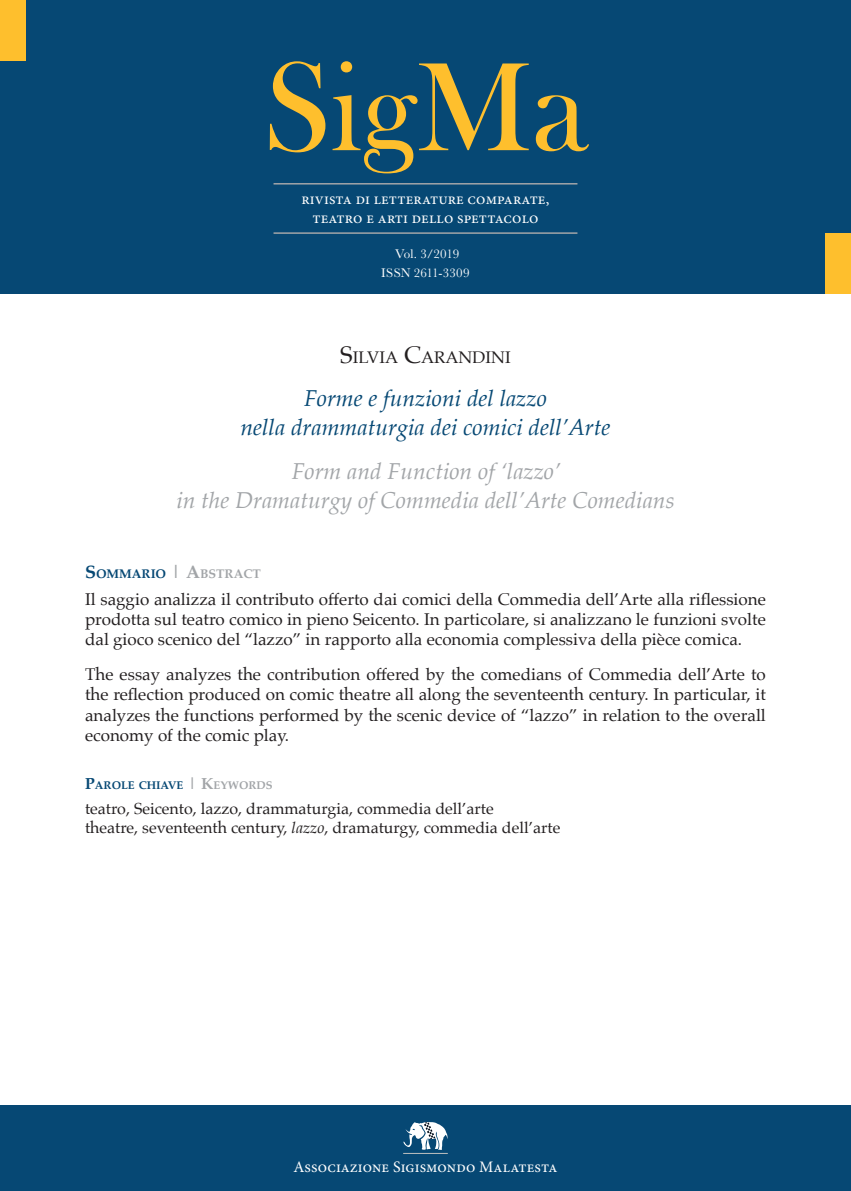
<style>
.page{position:relative;width:851px;height:1191px;background:#fff}
.page>*{position:absolute;margin:0;border:0;box-sizing:border-box;transform-origin:0 0}
.t1{font:130px "Bask Old Face";color:#febf2d}
.t2{font:italic 23px/29.2px "Palatino";color:#a2a5a8;text-align:center}
.t3{font:italic 23px/29.2px "Palatino";color:#064874;text-align:center}
.t4{font:17px/20.4px "Palatino";color:#231f20;text-align:justify}
.t5{font:16.8px "Palatino";color:#231f20}
.t6{font:16px/19.2px "Palatino";color:#231f20}
.t7{font:16px/19.2px "Minion Pro";letter-spacing:.005em;color:#fff;text-align:center}
.t8{font:13px/19.6px "Baskerville";letter-spacing:.01em;color:#fff;text-align:center}
.t9{font:700 12.6px "Palatino";color:#064874}
.t10{font:700 11.2px "Palatino";color:#064874}
.s1{font-size:24px}
.s2{font-size:18px}
.s3{font-size:18px;color:#a2a5a8}
.s4{color:#a2a5a8}
.s5{font-size:16px}
.s6{font-size:16px;color:#a2a5a8}
.s7{font-style:italic}
</style>
<div class="page">
<div style="left:0;top:0;width:850px;height:293px;background:#064874"></div>
<div style="left:0;top:0;width:26px;height:61px;background:#febf2d"></div>
<div style="left:825px;top:233px;width:25px;height:60px;background:#febf2d"></div>
<hr style="left:273px;top:183px;width:304px;height:1px;background:#a2a5a8">
<hr style="left:273px;top:232px;width:304px;height:2px;background:#a2a5a8">
<div style="left:0;top:1106px;width:850px;height:85px;background:#064874"></div>
<hr style="left:403px;top:1153px;width:44px;height:1px;background:#bec0bf">
<svg style="left:403px;top:1122px;width:44px;height:28px"></svg>
<h1 class="t1" style="left:263px;top:36px;width:325px">SigMa</h1>
<p class="t7" style="left:301px;top:189px;width:249px">rivista di letterature comparate, teatro e arti dello spettacolo</p>
<p class="t8" style="left:381px;top:244px;width:90px">Vol. 3/2019<br>ISSN 2611-3309</p>
<p class="t5" style="left:340px;top:343px;width:172px"><span class="s1">S</span>ILVIA <span class="s1">C</span>ARANDINI</p>
<h2 class="t3" style="left:240px;top:383px;width:371px">Forme e funzioni del lazzo<br>nella drammaturgia dei comici dell’Arte</h2>
<h2 class="t2" style="left:176px;top:456px;width:499px">Form and Function of ‘lazzo’<br>in the Dramaturgy of Commedia dell’Arte Comedians</h2>
<p class="t9" style="left:85px;top:563px;width:177px"><span class="s2">S</span>OMMARIO <span class="s3">| A</span><span class="s4">BSTRACT</span></p>
<p class="t4" style="left:85px;top:588px;width:682px">Il saggio analizza il contributo offerto dai comici della Commedia dell’Arte alla riflessione prodotta sul teatro comico in pieno Seicento. In particolare, si analizzano le funzioni svolte dal gioco scenico del “lazzo” in rapporto alla economia complessiva della pièce comica.</p>
<p class="t4" style="left:85px;top:664px;width:682px">The essay analyzes the contribution offered by the comedians of Commedia dell’Arte to the reflection produced on comic theatre all along the seventeenth century. In particular, it analyzes the functions performed by the scenic device of “lazzo” in relation to the overall economy of the comic play.</p>
<p class="t10" style="left:85px;top:775px;width:188px"><span class="s5">P</span>AROLE CHIAVE <span class="s6">| K</span><span class="s4">EYWORDS</span></p>
<p class="t6" style="left:85px;top:798px;width:476px">teatro, Seicento, lazzo, drammaturgia, commedia dell’arte<br>theatre, seventeenth century, <span class="s7">lazzo</span>, dramaturgy, commedia dell’arte</p>
<p class="t7" style="left:293px;top:1157px;width:265px">Associazione Sigismondo Malatesta</p>
</div>
